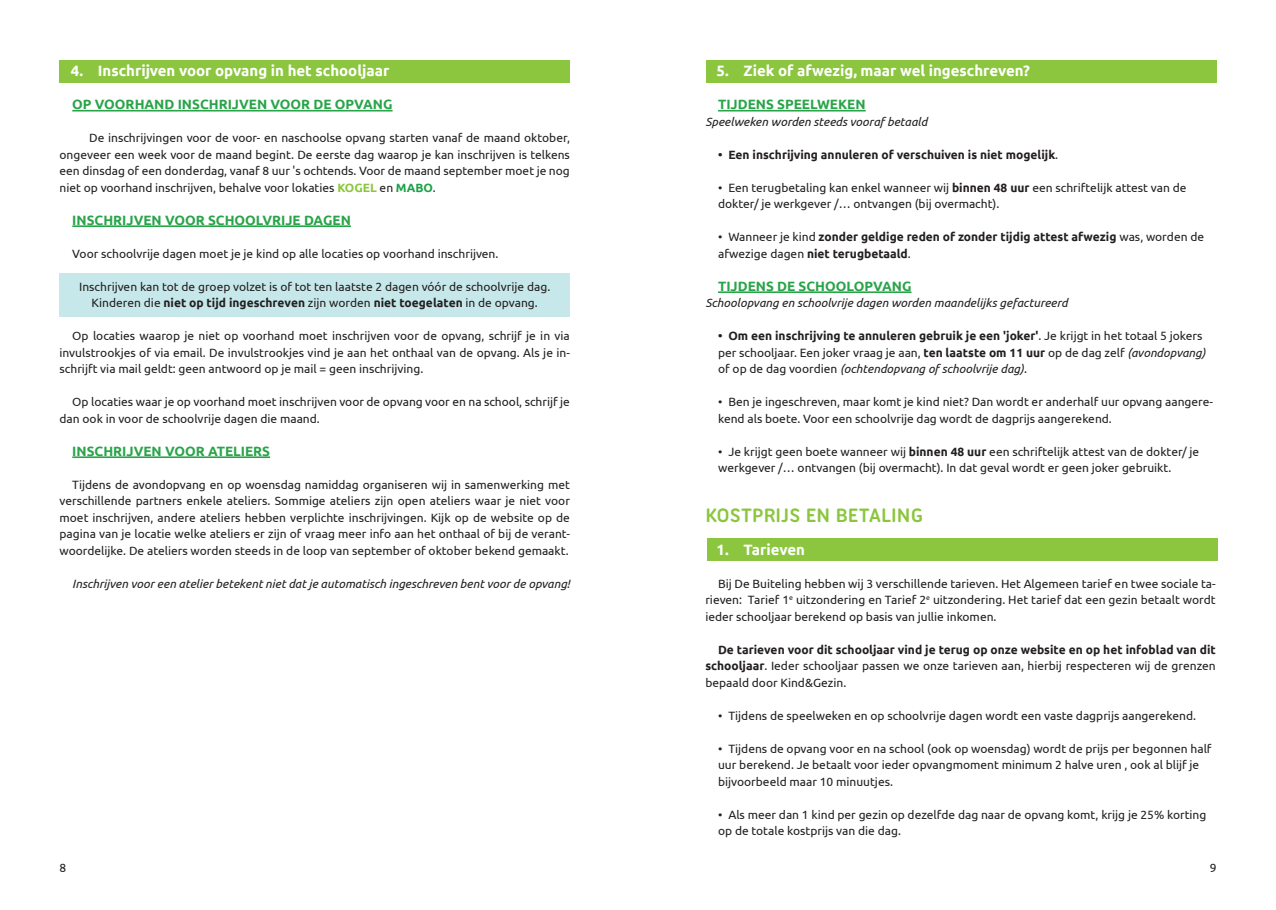
<style>
.page{position:relative;width:1276px;height:910px;background:#fff}
.page>*{position:absolute;margin:0;border:0;box-sizing:border-box;transform-origin:0 0}
.t1{font:700 21px "Ubuntu Titling";color:#8bc63e}
.t2{font:700 15px "Ubuntu";color:#fff}
.t3{font:700 13.5px "Ubuntu";color:#29a449}
.t4{font:12px/16.5px "Ubuntu";color:#231f20}
.t5{font:italic 12px "Ubuntu";color:#231f20}
.t6{font:700 12px/16.5px "Ubuntu";color:#231f20}
.s1{font-weight:700;color:#8bc63e}
.s2{font-weight:700;color:#1aa249}
.s3{font-weight:700}
.s4{font-weight:400}
.s5{font-style:italic}
</style>
<div class="page">
<div style="left:60px;top:274px;width:510px;height:43px;background:#c7e8ea"></div>
<div style="left:60px;top:60px;width:510px;height:22px;background:#8bc63e"></div>
<hr style="left:72px;top:110px;width:320px;height:1px;background:#29a449">
<hr style="left:72px;top:225px;width:279px;height:2px;background:#29a449">
<hr style="left:72px;top:456px;width:198px;height:2px;background:#29a449">
<div style="left:707px;top:538px;width:510px;height:23px;background:#8bc63e"></div>
<div style="left:706px;top:60px;width:510px;height:22px;background:#8bc63e"></div>
<hr style="left:718px;top:110px;width:147px;height:1px;background:#29a449">
<hr style="left:718px;top:291px;width:193px;height:2px;background:#29a449">
<p class="t2" style="left:71px;top:62px;width:320px">4. Inschrijven voor opvang in het schooljaar</p>
<p class="t3" style="left:72px;top:96px;width:322px">OP VOORHAND INSCHRIJVEN VOOR DE OPVANG</p>
<p class="t4" style="left:60px;top:129px;width:512px;text-align:justify;text-indent:30px">De inschrijvingen voor de voor- en naschoolse opvang starten vanaf de maand oktober, ongeveer een week voor de maand begint. De eerste dag waarop je kan inschrijven is telkens een dinsdag of een donderdag, vanaf 8 uur 's ochtends. Voor de maand september moet je nog niet op voorhand inschrijven, behalve voor lokaties <span class="s1">KOGEL</span> en <span class="s2">MABO</span>.</p>
<p class="t3" style="left:72px;top:212px;width:280px">INSCHRIJVEN VOOR SCHOOLVRIJE DAGEN</p>
<p class="t4" style="left:72px;top:245px;width:428px">Voor schoolvrije dagen moet je je kind op alle locaties op voorhand inschrijven.</p>
<p class="t4" style="left:79px;top:278px;width:473px;text-align:center">Inschrijven kan tot de groep volzet is of tot ten laatste 2 dagen vóór de schoolvrije dag.<br>Kinderen die <span class="s3">niet op tijd ingeschreven</span> zijn worden <span class="s3">niet toegelaten</span> in de opvang.</p>
<p class="t4" style="left:60px;top:327px;width:512px;text-align:justify;text-indent:13px">Op locaties waarop je niet op voorhand moet inschrijven voor de opvang, schrijf je in via invulstrookjes of via email. De invulstrookjes vind je aan het onthaal van de opvang. Als je in&shy;schrijft via mail geldt: geen antwoord op je mail = geen inschrijving.</p>
<p class="t4" style="left:60px;top:393px;width:512px;text-indent:13px">Op locaties waar je op voorhand moet inschrijven voor de opvang voor en na school, schrijf je dan ook in voor de schoolvrije dagen die maand.</p>
<p class="t3" style="left:72px;top:443px;width:199px">INSCHRIJVEN VOOR ATELIERS</p>
<p class="t4" style="left:60px;top:476px;width:512px;text-align:justify;text-indent:13px">Tijdens de avondopvang en op woensdag namiddag organiseren wij in samenwerking met verschillende partners enkele ateliers. Sommige ateliers zijn open ateliers waar je niet voor moet inschrijven, andere ateliers hebben verplichte inschrijvingen. Kijk op de website op de pagina van je locatie welke ateliers er zijn of vraag meer info aan het onthaal of bij de verant&shy;woordelijke. De ateliers worden steeds in de loop van september of oktober bekend gemaakt.</p>
<p class="t5" style="left:72px;top:576px;width:499px">Inschrijven voor een atelier betekent niet dat je automatisch ingeschreven bent voor de opvang!</p>
<p class="t2" style="left:716px;top:62px;width:315px">5. Ziek of afwezig, maar wel ingeschreven?</p>
<p class="t3" style="left:718px;top:96px;width:149px">TIJDENS SPEELWEKEN</p>
<p class="t5" style="left:705px;top:114px;width:223px">Speelweken worden steeds vooraf betaald</p>
<p class="t6" style="left:718px;top:146px;width:342px">• Een inschrijving annuleren of verschuiven is niet mogelijk<span class="s4">.</span></p>
<p class="t4" style="left:718px;top:179px;width:470px">• Een terugbetaling kan enkel wanneer wij <span class="s3">binnen 48 uur</span> een schriftelijk attest van de dokter/ je werkgever /… ontvangen (bij overmacht).</p>
<p class="t6" style="left:718px;top:228px;width:487px"><span class="s4">• Wanneer je kind</span> zonder geldige reden of zonder tijdig attest afwezig <span class="s4">was, worden de afwezige dagen</span> niet terugbetaald<span class="s4">.</span></p>
<p class="t3" style="left:718px;top:278px;width:195px">TIJDENS DE SCHOOLOPVANG</p>
<p class="t5" style="left:705px;top:295px;width:364px">Schoolopvang en schoolvrije dagen worden maandelijks gefactureerd</p>
<p class="t4" style="left:718px;top:327px;width:489px"><span class="s3">• Om een inschrijving te annuleren gebruik je een 'joker'</span>. Je krijgt in het totaal 5 jokers per schooljaar. Een joker vraag je aan, <span class="s3">ten laatste om 11 uur</span> op de dag zelf <span class="s5">(avondopvang) </span>of op de dag voordien <span class="s5">(ochtendopvang of schoolvrije dag)</span>.</p>
<p class="t4" style="left:718px;top:393px;width:496px">• Ben je ingeschreven, maar komt je kind niet? Dan wordt er anderhalf uur opvang aangere&shy;kend als boete. Voor een schoolvrije dag wordt de dagprijs aangerekend.</p>
<p class="t4" style="left:718px;top:443px;width:483px">• Je krijgt geen boete wanneer wij <span class="s3">binnen 48 uur</span> een schriftelijk attest van de dokter/ je werkgever /… ontvangen (bij overmacht). In dat geval wordt er geen joker gebruikt.</p>
<h1 class="t1" style="left:705px;top:503px;width:219px">KOSTPRIJS EN BETALING</h1>
<p class="t2" style="left:716px;top:540px;width:90px">1. Tarieven</p>
<p class="t4" style="left:705px;top:575px;width:512px;text-align:justify;text-indent:13px">Bij De Buiteling hebben wij 3 verschillende tarieven. Het Algemeen tarief en twee sociale ta&shy;rieven: Tarief 1<sup>e</sup> uitzondering en Tarief 2<sup>e</sup> uitzondering. Het tarief dat een gezin betaalt wordt ieder schooljaar berekend op basis van jullie inkomen.</p>
<p class="t4" style="left:705px;top:641px;width:512px;text-align:justify;text-indent:13px"><span class="s3">De tarieven voor dit schooljaar vind je terug op onze website en op het infoblad van dit schooljaar</span>. Ieder schooljaar passen we onze tarieven aan, hierbij respecteren wij de grenzen bepaald door Kind&amp;Gezin.</p>
<p class="t4" style="left:718px;top:707px;width:479px">• Tijdens de speelweken en op schoolvrije dagen wordt een vaste dagprijs aangerekend.</p>
<p class="t4" style="left:718px;top:740px;width:495px">• Tijdens de opvang voor en na school (ook op woensdag) wordt de prijs per begonnen half uur berekend. Je betaalt voor ieder opvangmoment minimum 2 halve uren , ook al blijf je bijvoorbeeld maar 10 minuutjes.</p>
<p class="t4" style="left:718px;top:806px;width:490px">• Als meer dan 1 kind per gezin op dezelfde dag naar de opvang komt, krijg je 25% korting op de totale kostprijs van die dag.</p>
<p class="t4" style="left:60px;top:859px;width:8px">8</p>
<p class="t4" style="left:1209px;top:859px;width:8px">9</p>
</div>
